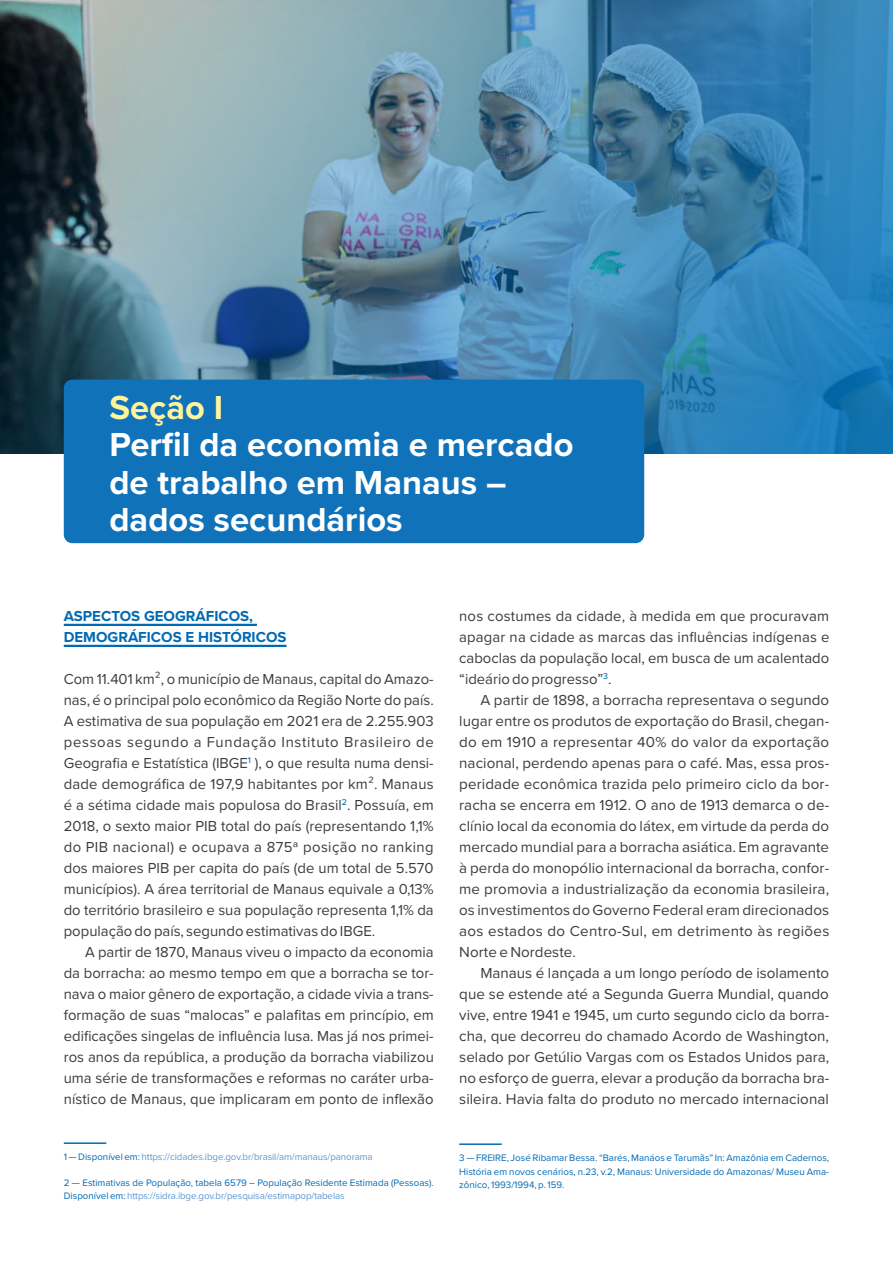
<style>
.page{position:relative;width:893px;height:1263px;background:#fff}
.page>*{position:absolute;margin:0;border:0;box-sizing:border-box;transform-origin:0 0}
.t1{font:700 34.5px/37.5px "Proxima Nova";color:#fff}
.t2{font:700 34.5px "Proxima Nova";color:#fff39b}
.t3{font:15px/21px "Proxima Nova";letter-spacing:.005em;color:#3c3c3b;text-align:justify}
.t4{font:700 15px/21px "Proxima Nova";color:#006ab4}
.t5{font:9.75px/13.5px "Proxima Nova";color:#006ab4}
.t6{font:9.75px "Proxima Nova";letter-spacing:-.01em;color:#5f98d2}
.s1{color:#006ab4}
.s2{color:#5f98d2}
</style>
<div class="page">
<img style="left:0;top:0;width:893px;height:453px">
<div style="left:64px;top:380px;width:580px;height:163px;background:#1072b9;border-radius:9px"></div>
<hr style="left:64px;top:624px;width:193px;height:2px;background:#006ab4">
<hr style="left:64px;top:645px;width:223px;height:2px;background:#006ab4">
<hr style="left:64px;top:1142px;width:42px;height:2px;background:#006ab4">
<hr style="left:459px;top:1143px;width:43px;height:2px;background:#006ab4">
<h1 class="t2" style="left:109px;top:382px;width:115px">Seção I</h1>
<h1 class="t1" style="left:109px;top:425px;width:466px">Perfil da economia e mercado de trabalho em Manaus – dados secundários</h1>
<p class="t4" style="left:64px;top:605px;width:224px">ASPECTOS GEOGRÁFICOS,<br>DEMOGRÁFICOS E HISTÓRICOS</p>
<p class="t3" style="left:64px;top:668px;width:372px">Com 11.401 km², o município de Manaus, capital do Amazo&shy;nas, é o principal polo econômico da Região Norte do país.<br>A estimativa de sua população em 2021 era de 2.255.903 pessoas segundo a Fundação Instituto Brasileiro de Geografia e Estatística (IBGE<sup>1</sup> ), o que resulta numa densi&shy;dade demográfica de 197,9 habitantes por km². Manaus é a sétima cidade mais populosa do Brasil<sup>2</sup>. Possuía, em 2018, o sexto maior PIB total do país (representando 1,1% do PIB nacional) e ocupava a 875ª posição no ranking dos maiores PIB per capita do país (de um total de 5.570 municípios). A área territorial de Manaus equivale a 0,13% do território brasileiro e sua população representa 1,1% da população do país, segundo estimativas do IBGE.</p>
<p class="t3" style="left:64px;top:941px;width:372px;text-indent:21px">A partir de 1870, Manaus viveu o impacto da economia da borracha: ao mesmo tempo em que a borracha se tor&shy;nava o maior gênero de exportação, a cidade vivia a trans&shy;formação de suas “malocas” e palafitas em princípio, em edificações singelas de influência lusa. Mas já nos primei&shy;ros anos da república, a produção da borracha viabilizou uma série de transformações e reformas no caráter urba&shy;nístico de Manaus, que implicaram em ponto de inflexão</p>
<p class="t6" style="left:64px;top:1150px;width:310px"><span class="s1">1 — Disponível em:</span> https://cidades.ibge.gov.br/brasil/am/manaus/panorama</p>
<p class="t5" style="left:64px;top:1175px;width:371px">2 — Estimativas de População, tabela 6579 – População Residente Estimada (Pessoas).<br>Disponível em: <span class="s2">https://sidra.ibge.gov.br/pesquisa/estimapop/tabelas</span></p>
<p class="t3" style="left:459px;top:605px;width:372px">nos costumes da cidade, à medida em que procuravam apagar na cidade as marcas das influências indígenas e caboclas da população local, em busca de um acalentado “ideário do progresso”<sup>3</sup>.</p>
<p class="t3" style="left:459px;top:689px;width:372px;text-indent:21px">A partir de 1898, a borracha representava o segundo lugar entre os produtos de exportação do Brasil, chegan&shy;do em 1910 a representar 40% do valor da exportação nacional, perdendo apenas para o café. Mas, essa pros&shy;peridade econômica trazida pelo primeiro ciclo da bor&shy;racha se encerra em 1912. O ano de 1913 demarca o de&shy;clínio local da economia do látex, em virtude da perda do mercado mundial para a borracha asiática. Em agravante à perda do monopólio internacional da borracha, confor&shy;me promovia a industrialização da economia brasileira, os investimentos do Governo Federal eram direcionados aos estados do Centro-Sul, em detrimento às regiões Norte e Nordeste.</p>
<p class="t3" style="left:459px;top:962px;width:372px;text-indent:21px">Manaus é lançada a um longo período de isolamento que se estende até a Segunda Guerra Mundial, quando vive, entre 1941 e 1945, um curto segundo ciclo da borra&shy;cha, que decorreu do chamado Acordo de Washington, selado por Getúlio Vargas com os Estados Unidos para, no esforço de guerra, elevar a produção da borracha bra&shy;sileira. Havia falta do produto no mercado internacional</p>
<p class="t5" style="left:459px;top:1151px;width:371px;text-align:justify">3 — FREIRE, José Ribamar Bessa. “Barés, Manáos e Tarumãs” In: Amazônia em Cadernos, História em novos cenários, n.23, v.2, Manaus: Universidade do Amazonas/ Museu Ama&shy;zônico, 1993/1994, p. 159.</p>
</div>
